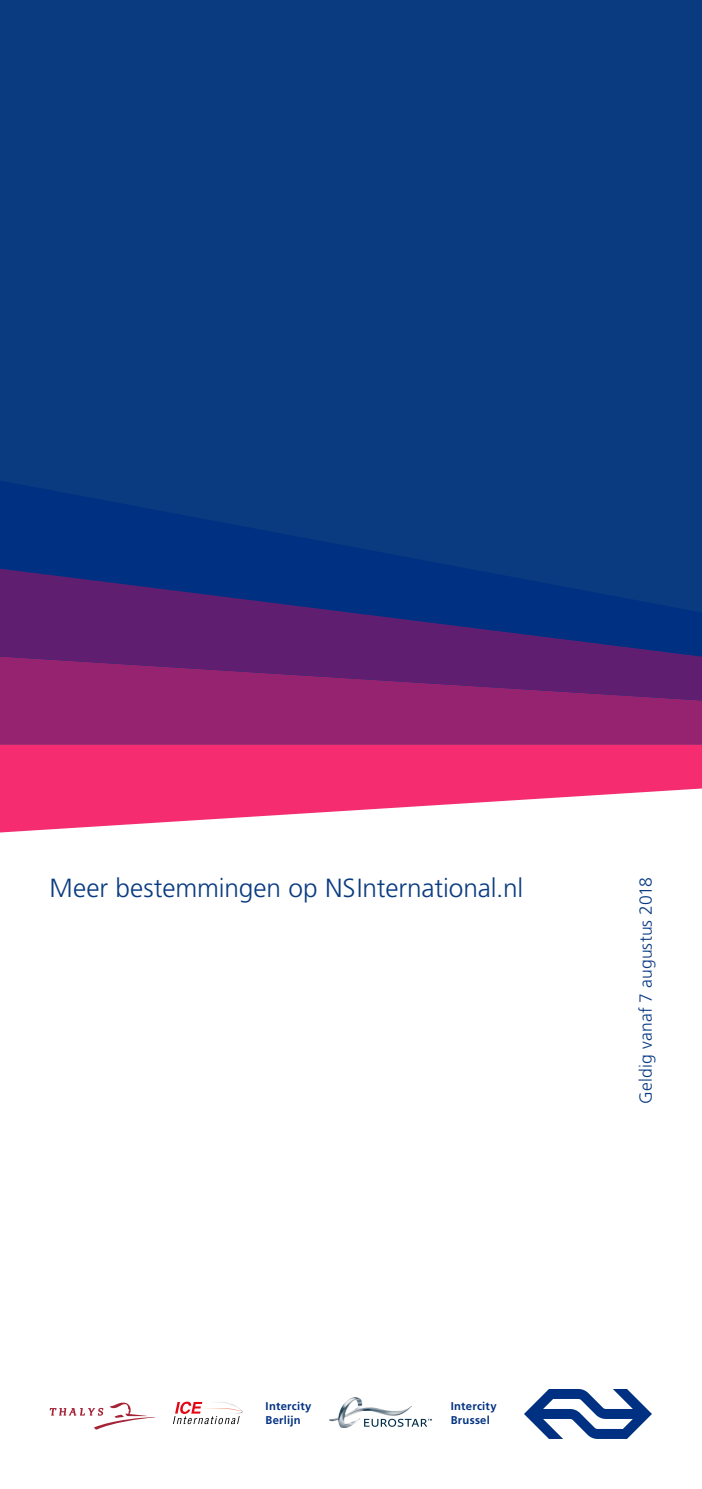
<style>
.page{position:relative;width:702px;height:1489px;background:#fff}
.page>*{position:absolute;margin:0;border:0;box-sizing:border-box;transform-origin:0 0}
.t1{font:300 26.25px "Frutiger LT Pro";letter-spacing:-.005em;color:#0a3b81}
.Datum_vermelding{font:300 17.5px "Frutiger LT Pro";letter-spacing:.01em;color:#0a3b81}
.t2{font:700 11.25px/13.8px "Frutiger LT Pro";letter-spacing:.025em;color:#003082}
</style>
<div class="page">
<div style="left:0;top:0;width:702px;height:744px;background:#0a3b81"></div>
<svg style="left:0;top:481px;width:702px;height:263px"></svg>
<svg style="left:0;top:744px;width:702px;height:89px;fill:#f52d70"></svg>
<svg style="left:524px;top:1389px;width:128px;height:49px"></svg>
<svg style="left:50px;top:1402px;width:105px;height:27px"></svg>
<svg style="left:173px;top:1401px;width:69px;height:22px"></svg>
<img style="left:330px;top:1397px;width:81px;height:30px">
<svg style="left:364px;top:1418px;width:68px;height:8px"></svg>
<p class="t1" style="left:50px;top:872px;width:475px">Meer bestemmingen op NSInternational.nl</p>
<p class="Datum_vermelding" style="left:635px;top:1103px;width:228px;rotate:-90deg">Geldig vanaf 7 augustus 2018</p>
<p class="t2" style="left:265px;top:1399px;width:47px">Intercity<br>Berlijn</p>
<p class="t2" style="left:451px;top:1399px;width:47px">Intercity<br>Brussel</p>
</div>
